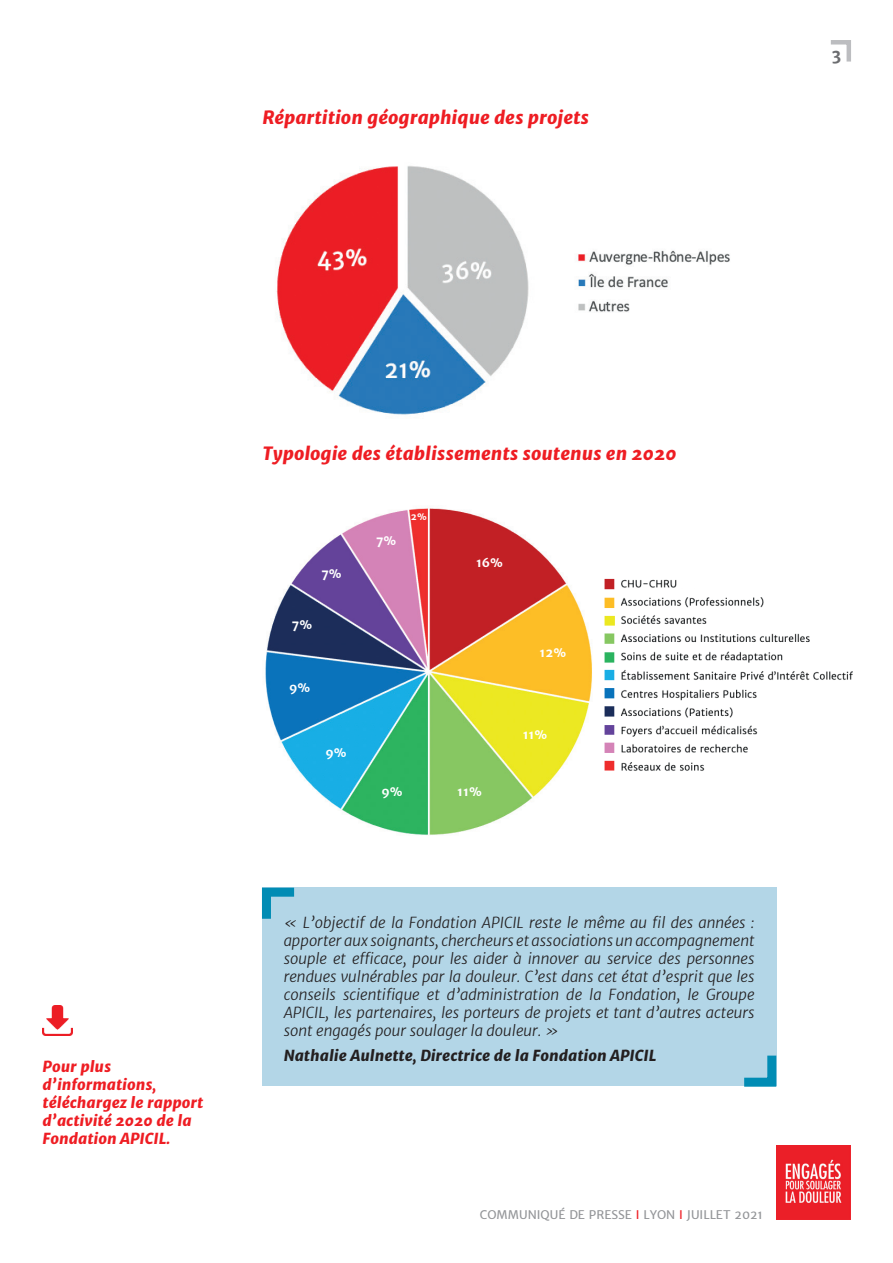
<style>
.page{position:relative;width:893px;height:1263px;background:#fff}
.page>*{position:absolute;margin:0;border:0;box-sizing:border-box;transform-origin:0 0}
.t1{font:italic 800 18px "Merriweather Sans";color:#ee1d23}
.t2{font:700 16.5px "Merriweather Sans";color:#6c6d70}
.t3{font:italic 300 15px/18px "Merriweather Sans";color:#231f20;text-align:justify}
.t4{font:italic 800 15px/18px "Merriweather Sans";color:#ee1d23}
.t5{font:italic 800 15px "Merriweather Sans";color:#231f20}
.t6{font:12px "Merriweather Sans";color:#939598}
.t7{font:700 12px "Merriweather Sans";color:#fff}
.t8{font:700 9.15px "Merriweather Sans";color:#fff}
.s1{color:#ee1d23}
</style>
<div class="page">
<svg style="left:830px;top:40px;width:21px;height:22px"></svg>
<img style="left:776px;top:1145px;width:74px;height:74px">
<img style="left:276px;top:166px;width:253px;height:249px">
<img style="left:578px;top:250px;width:152px;height:62px">
<img style="left:265px;top:508px;width:327px;height:327px">
<img style="left:604px;top:578px;width:249px;height:193px">
<div style="left:680px;top:580px;width:37px;height:8px;background:#fff"></div>
<div style="left:765px;top:594px;width:36px;height:15px;background:#fff"></div>
<div style="left:709px;top:613px;width:33px;height:15px;background:#fff"></div>
<div style="left:811px;top:631px;width:37px;height:14px;background:#fff"></div>
<div style="left:688px;top:570px;width:29px;height:14px;background:#fff"></div>
<div style="left:783px;top:649px;width:37px;height:16px;background:#fff"></div>
<div style="left:758px;top:686px;width:43px;height:21px;background:#fff"></div>
<div style="left:734px;top:707px;width:42px;height:9px;background:#fff"></div>
<div style="left:758px;top:727px;width:49px;height:7px;background:#fff"></div>
<div style="left:739px;top:707px;width:19px;height:14px;background:#fff"></div>
<div style="left:765px;top:721px;width:28px;height:53px;background:#fff"></div>
<div style="left:749px;top:745px;width:27px;height:14px;background:#fff"></div>
<div style="left:706px;top:759px;width:43px;height:15px;background:#fff"></div>
<div style="left:262px;top:887px;width:514px;height:199px;background:#b3d6e7"></div>
<svg style="left:262px;top:887px;width:33px;height:32px"></svg>
<svg style="left:744px;top:1046px;width:33px;height:41px"></svg>
<img style="left:43px;top:1006px;width:30px;height:30px">
<p class="t1" style="left:263px;top:105px;width:328px">Répartition géographique des projets</p>
<p class="t2" style="left:832px;top:44px;width:11px">3</p>
<p class="t4" style="left:43px;top:1058px;width:162px">Pour plus d’informations, téléchargez le rapport d’activité 2020 de la<br>Fondation APICIL.</p>
<p class="t1" style="left:263px;top:441px;width:416px">Typologie des établissements soutenus en 2020</p>
<p class="t7" style="left:321px;top:566px;width:22px">7%</p>
<p class="t7" style="left:292px;top:617px;width:22px">7%</p>
<p class="t7" style="left:289px;top:680px;width:23px">9%</p>
<p class="t7" style="left:325px;top:745px;width:23px">9%</p>
<p class="t7" style="left:376px;top:533px;width:22px">7%</p>
<p class="t8" style="left:411px;top:511px;width:17px">2%</p>
<p class="t7" style="left:476px;top:554px;width:28px">16%</p>
<p class="t7" style="left:381px;top:784px;width:23px">9%</p>
<p class="t7" style="left:457px;top:784px;width:26px">11%</p>
<p class="t7" style="left:539px;top:644px;width:28px">12%</p>
<p class="t7" style="left:523px;top:727px;width:26px">11%</p>
<p class="t3" style="left:284px;top:913px;width:472px">« L’objectif de la Fondation APICIL reste le même au fil des années : apporter aux soignants, chercheurs et associations un accompagnement souple et efficace, pour les aider à innover au service des personnes rendues vulnérables par la douleur. C’est dans cet état d’esprit que les conseils scientifique et d’administration de la Fondation, le Groupe APICIL, les partenaires, les porteurs de projets et tant d’autres acteurs sont engagés pour soulager la douleur. »</p>
<p class="t5" style="left:284px;top:1045px;width:374px">Nathalie Aulnette, Directrice de la Fondation APICIL</p>
<p class="t6" style="left:480px;top:1206px;width:285px">COMMUNIQUÉ DE PRESSE <span class="s1">I</span> LYON <span class="s1">I</span> JUILLET 2021</p>
</div>
